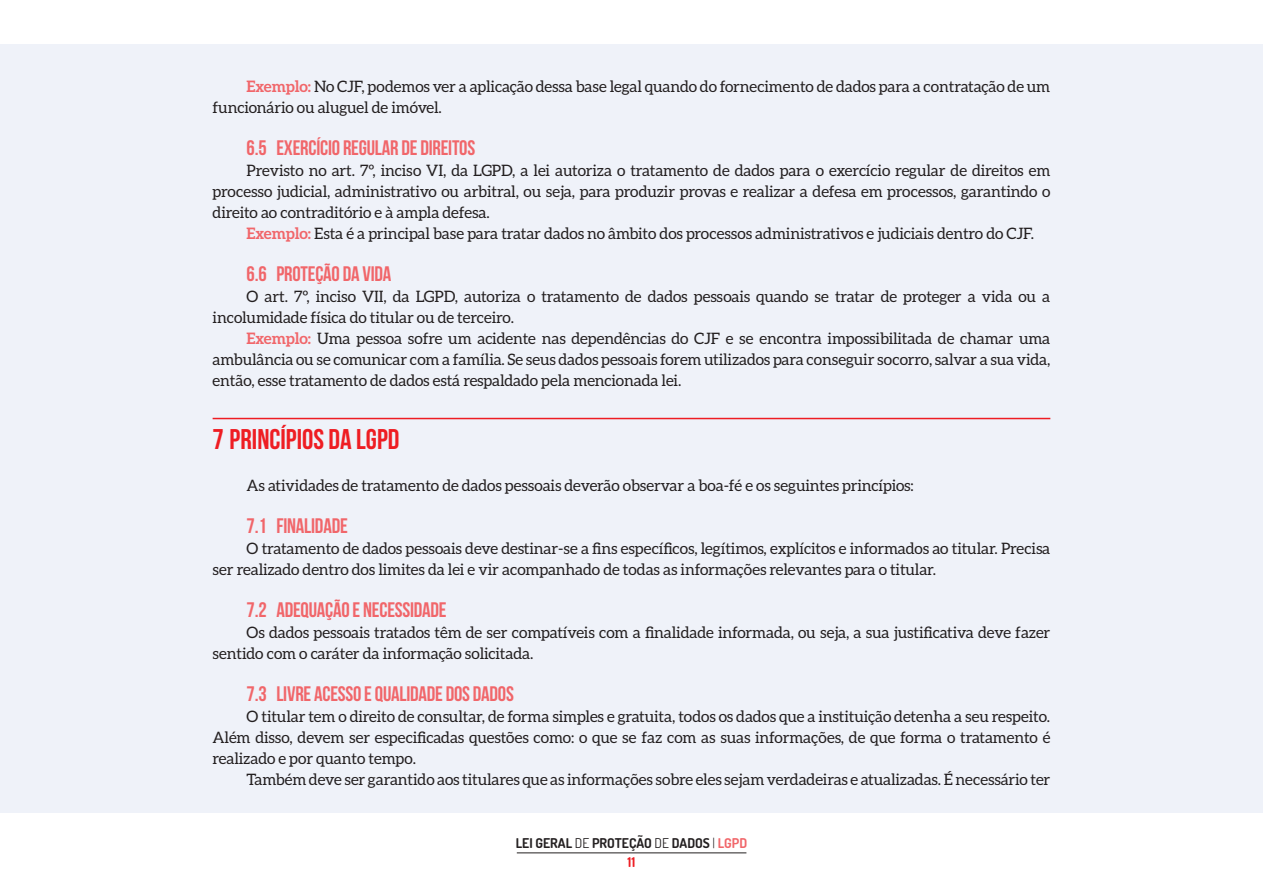
<style>
.page{position:relative;width:1263px;height:893px;background:#fff}
.page>*{position:absolute;margin:0;border:0;box-sizing:border-box;transform-origin:0 0}
.t1{font:700 28.5px "Bebas Neue";color:#ee1d23}
.t2{font:700 21px "Bebas Neue";letter-spacing:-.01em;color:#f1666a}
._01__Texto___PRINCIP{font:15.75px/21px "Aleo";letter-spacing:-.01em;color:#231f20}
.t3{font:700 13.5px "Dosis";color:#231f20}
.t4{font:700 13.5px "Dosis";color:#ee1d23}
.s1{font-weight:700;color:#f1666a}
.s2{font-weight:400}
.s3{font-weight:300}
.s4{color:#f1666a}
</style>
<div class="page">
<hr style="left:517px;top:853px;width:229px;height:1px;background:#231f20">
<div style="left:0;top:44px;width:1263px;height:768px;background:#eff2f9"></div>
<hr style="left:213px;top:418px;width:837px;height:1px;background:#ee1d23">
<p class="_01__Texto___PRINCIP" style="left:213px;top:76px;width:839px;text-indent:34px"><span class="s1">Exemplo:</span> No CJF, podemos ver a aplicação dessa base legal quando do fornecimento de dados para a contratação de um funcionário ou aluguel de imóvel.</p>
<p class="t2" style="left:247px;top:136px;width:230px">6.5 EXERCÍCIO REGULAR DE DIREITOS</p>
<p class="_01__Texto___PRINCIP" style="left:213px;top:160px;width:839px;text-align:justify;text-indent:34px">Previsto no art. 7º, inciso VI, da LGPD, a lei autoriza o tratamento de dados para o exercício regular de direitos em processo judicial, administrativo ou arbitral, ou seja, para produzir provas e realizar a defesa em processos, garantindo o direito ao contraditório e à ampla defesa.</p>
<p class="_01__Texto___PRINCIP" style="left:247px;top:223px;width:789px"><span class="s1">Exemplo:</span> Esta é a principal base para tratar dados no âmbito dos processos administrativos e judiciais dentro do CJF.</p>
<p class="t2" style="left:247px;top:262px;width:146px">6.6 PROTEÇÃO DA VIDA</p>
<p class="_01__Texto___PRINCIP" style="left:213px;top:286px;width:839px;text-indent:34px">O art. 7º, inciso VII, da LGPD, autoriza o tratamento de dados pessoais quando se tratar de proteger a vida ou a incolumidade física do titular ou de terceiro.</p>
<p class="_01__Texto___PRINCIP" style="left:213px;top:328px;width:839px;text-align:justify;text-indent:34px"><span class="s1">Exemplo:</span> Uma pessoa sofre um acidente nas dependências do CJF e se encontra impossibilitada de chamar uma ambulância ou se comunicar com a família. Se seus dados pessoais forem utilizados para conseguir socorro, salvar a sua vida, então, esse tratamento de dados está respaldado pela mencionada lei.</p>
<p class="t1" style="left:213px;top:424px;width:188px">7 PRINCÍPIOS DA LGPD</p>
<p class="_01__Texto___PRINCIP" style="left:247px;top:475px;width:669px">As atividades de tratamento de dados pessoais deverão observar a boa-fé e os seguintes princípios:</p>
<p class="t2" style="left:247px;top:514px;width:103px">7.1 FINALIDADE</p>
<p class="_01__Texto___PRINCIP" style="left:213px;top:538px;width:839px;text-indent:34px">O tratamento de dados pessoais deve destinar-se a fins específicos, legítimos, explícitos e informados ao titular. Precisa ser realizado dentro dos limites da lei e vir acompanhado de todas as informações relevantes para o titular.</p>
<p class="t2" style="left:247px;top:598px;width:202px">7.2 ADEQUAÇÃO E NECESSIDADE</p>
<p class="_01__Texto___PRINCIP" style="left:213px;top:622px;width:839px;text-indent:34px">Os dados pessoais tratados têm de ser compatíveis com a finalidade informada, ou seja, a sua justificativa deve fazer sentido com o caráter da informação solicitada.</p>
<p class="t2" style="left:247px;top:682px;width:269px">7.3 LIVRE ACESSO E QUALIDADE DOS DADOS</p>
<p class="_01__Texto___PRINCIP" style="left:213px;top:706px;width:839px;text-align:justify;text-indent:34px">O titular tem o direito de consultar, de forma simples e gratuita, todos os dados que a instituição detenha a seu respeito.<br>Além disso, devem ser especificadas questões como: o que se faz com as suas informações, de que forma o tratamento é realizado e por quanto tempo.</p>
<p class="_01__Texto___PRINCIP" style="left:247px;top:769px;width:805px">Também deve ser garantido aos titulares que as informações sobre eles sejam verdadeiras e atualizadas. É necessário ter</p>
<p class="t3" style="left:516px;top:835px;width:233px">LEI GERAL <span class="s2">DE</span> PROTEÇÃO <span class="s2">DE</span> DADOS <span class="s3">|</span> <span class="s4">LGPD</span></p>
<p class="t4" style="left:628px;top:853px;width:9px">11</p>
</div>
